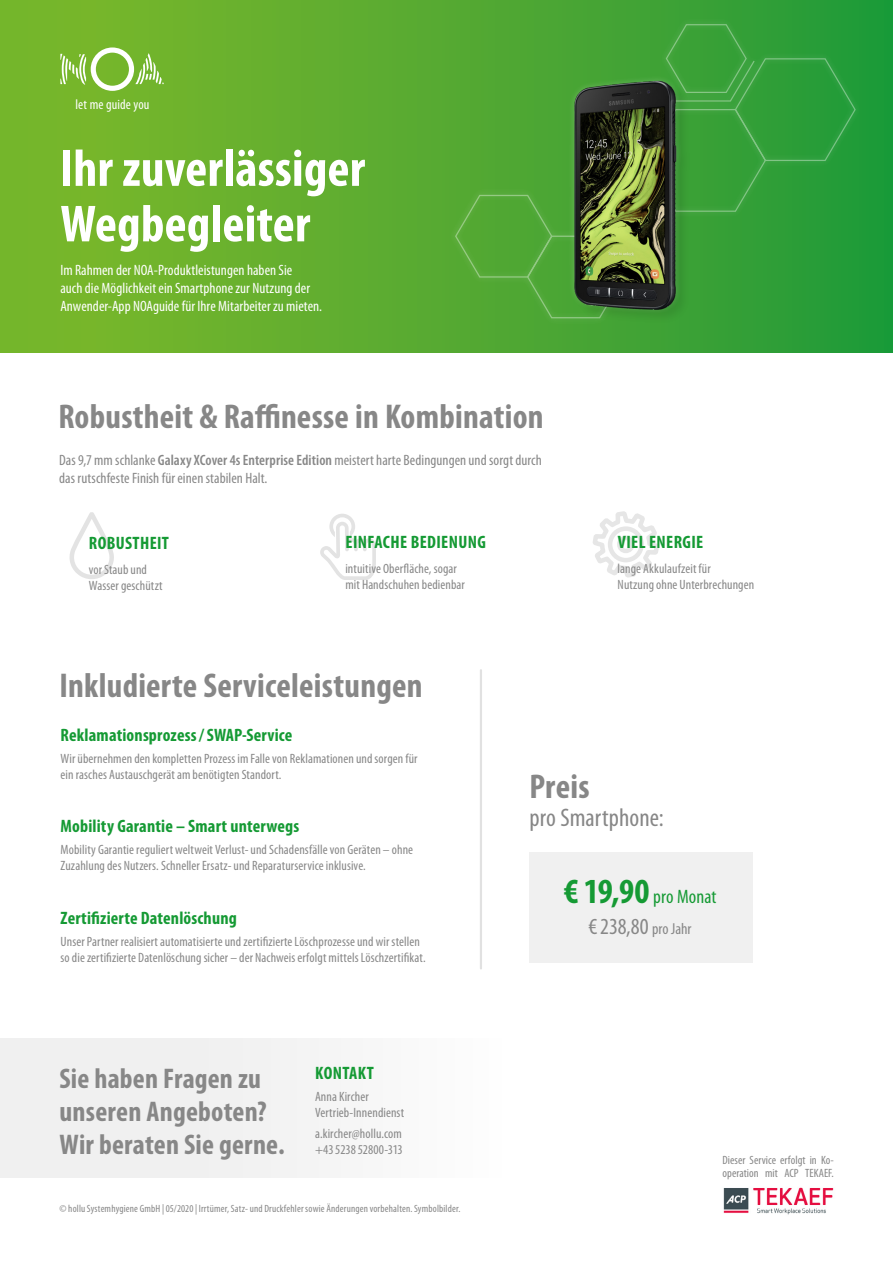
<style>
.page{position:relative;width:893px;height:1263px;background:#fff}
.page>*{position:absolute;margin:0;border:0;box-sizing:border-box;transform-origin:0 0}
.t1{font:700 condensed 52.5px/55.5px "Myriad Pro";letter-spacing:.005em;color:#fff}
.t2{font:700 condensed 34.5px "Myriad Pro";letter-spacing:.005em;color:#878787}
.t3{font:700 condensed 28.5px/33px "Myriad Pro";letter-spacing:.01em;color:#878787}
.t4{font:condensed 25.5px "Myriad Pro";letter-spacing:.005em;color:#878787}
.t5{font:condensed 23.1px "Myriad Pro";color:#878787}
.t6{font:condensed 19.5px "Myriad Pro";letter-spacing:.005em;color:#159a34}
.t7{font:700 condensed 18px "Myriad Pro";letter-spacing:.01em;color:#159a34}
.t8{font:condensed 15px/18px "Myriad Pro";letter-spacing:.005em;color:#fff}
.t9{font:condensed 15px/18px "Myriad Pro";letter-spacing:.005em;color:#878787}
.t10{font:condensed 13.95px "Myriad Pro";letter-spacing:.005em;color:#fff}
.t11{font:condensed 13.5px/16.5px "Myriad Pro";letter-spacing:.005em;color:#878787}
.t12{font:condensed 12px/13.5px "Myriad Pro";color:#878787}
.t13{font:condensed 10.5px "Myriad Pro";letter-spacing:.015em;color:#878787}
.s1{font-weight:600}
.s2{font-weight:700;font-size:35.4px}
.s3{font-size:15.9px}
</style>
<div class="page">
<div style="left:0;top:0;width:893px;height:353px;background:linear-gradient(to right,#81b92a,#249a39)"></div>
<svg style="left:69px;top:512px;width:45px;height:67px"></svg>
<svg style="left:320px;top:514px;width:56px;height:66px"></svg>
<div style="left:630px;top:18px;width:232px;height:200px;background:#fff;opacity:.75"></div>
<div style="left:449px;top:188px;width:181px;height:137px;background:#55a932"></div>
<svg style="left:454px;top:24px;width:402px;height:646px"></svg>
<div style="left:574px;top:81px;width:118px;height:244px;background:#000;opacity:.1"></div>
<div style="left:568px;top:74px;width:115px;height:241px;background:#fff;opacity:.2"></div>
<img style="left:560px;top:77px;width:129px;height:236px">
<svg style="left:60px;top:47px;width:104px;height:44px"></svg>
<hr style="left:480px;top:670px;width:2px;height:298px;background:#878787">
<img style="left:723px;top:1187px;width:111px;height:28px">
<div style="left:0;top:1038px;width:502px;height:140px;background:#f0f0f0"></div>
<div style="left:529px;top:852px;width:224px;height:110px;background:#f0f0f0"></div>
<p class="t10" style="left:75px;top:96px;width:75px">let me guide you</p>
<h1 class="t1" style="left:60px;top:141px;width:306px">Ihr zuverlässiger<br>Wegbegleiter</h1>
<p class="t8" style="left:60px;top:262px;width:263px">Im Rahmen der NOA-Produktleistungen haben Sie<br>auch die Möglichkeit ein Smartphone zur Nutzung der<br>Anwender-App NOAguide für Ihre Mitarbeiter zu mieten.</p>
<h2 class="t2" style="left:58px;top:397px;width:487px">Robustheit &amp; Raffinesse in Kombination</h2>
<p class="t9" style="left:59px;top:451px;width:484px">Das 9,7 mm schlanke <span class="s1">Galaxy XCover 4s Enterprise Edition</span> meistert harte Bedingungen und sorgt durch das rutschfeste Finish für einen stabilen Halt.</p>
<h3 class="t7" style="left:89px;top:533px;width:82px">ROBUSTHEIT</h3>
<p class="t11" style="left:89px;top:561px;width:75px">vor Staub und<br>Wasser geschützt</p>
<h3 class="t7" style="left:346px;top:532px;width:142px">EINFACHE BEDIENUNG</h3>
<p class="t11" style="left:345px;top:560px;width:121px">intuitive Oberfläche, sogar mit Handschuhen bedienbar</p>
<h2 class="t2" style="left:60px;top:666px;width:364px">Inkludierte Serviceleistungen</h2>
<h3 class="t7" style="left:618px;top:532px;width:87px">VIEL ENERGIE</h3>
<p class="t11" style="left:618px;top:560px;width:138px">lange Akkulaufzeit für<br>Nutzung ohne Unterbrechungen</p>
<h3 class="t7" style="left:61px;top:725px;width:233px">Reklamationsprozess/SWAP-Service</h3>
<p class="t11" style="left:61px;top:750px;width:359px">Wir übernehmen den kompletten Prozess im Falle von Reklamationen und sorgen für ein rasches Austauschgerät am benötigten Standort.</p>
<h3 class="t7" style="left:61px;top:816px;width:240px">Mobility Garantie – Smart unterwegs</h3>
<p class="t11" style="left:61px;top:841px;width:354px">Mobility Garantie reguliert weltweit Verlust- und Schadensfälle von Geräten – ohne<br>Zuzahlung des Nutzers. Schneller Ersatz- und Reparaturservice inklusive.</p>
<h3 class="t7" style="left:61px;top:908px;width:178px">Zertifizierte Datenlöschung</h3>
<p class="t11" style="left:61px;top:933px;width:367px">Unser Partner realisiert automatisierte und zertifizierte Löschprozesse und wir stellen so die zertifizierte Datenlöschung sicher – der Nachweis erfolgt mittels Löschzertifikat.</p>
<h3 class="t3" style="left:60px;top:1062px;width:227px">Sie haben Fragen zu unseren Angeboten?<br>Wir beraten Sie gerne.</h3>
<h3 class="t7" style="left:315px;top:1063px;width:60px">KONTAKT</h3>
<p class="t11" style="left:315px;top:1088px;width:91px">Anna Kircher<br>Vertrieb-Innendienst</p>
<p class="t11" style="left:315px;top:1125px;width:89px">a.kircher@hollu.com +43523852800-313</p>
<p class="t13" style="left:60px;top:1203px;width:403px">© hollu Systemhygiene GmbH | 05/2020 | Irrtümer, Satz- und Druckfehler sowie Änderungen vorbehalten. Symbolbilder.</p>
<h2 class="t2" style="left:529px;top:767px;width:62px">Preis</h2>
<h3 class="t4" style="left:529px;top:804px;width:136px">pro Smartphone:</h3>
<h3 class="t6" style="left:564px;top:886px;width:154px"><span class="s2">€ 19,90</span> pro Monat</h3>
<h3 class="t5" style="left:589px;top:914px;width:105px">€238,80 <span class="s3">pro Jahr</span></h3>
<p class="t12" style="left:722px;top:1153px;width:113px">Dieser Service erfolgt in Ko&shy;operation mit ACP TEKAEF.</p>
</div>
